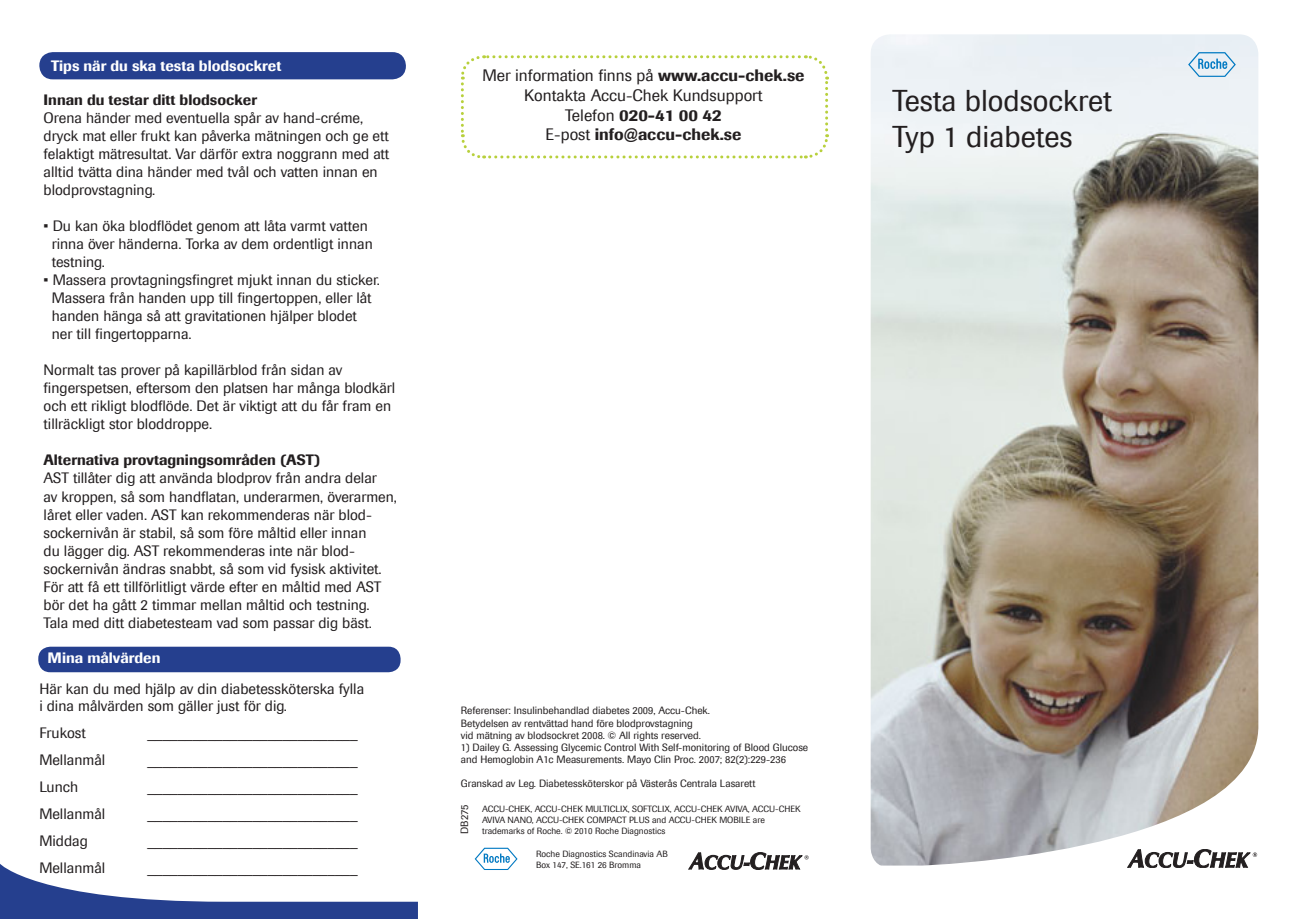
<style>
.page{position:relative;width:1289px;height:919px;background:#fff}
.page>*{position:absolute;margin:0;border:0;box-sizing:border-box;transform-origin:0 0}
.t1{font:30px "Imago";color:#231f20}
.t2{font:16.5px/19.8px "Imago";color:#231f20;text-align:center}
.t3{font:500 16.5px "Imago";color:#231f20}
.t4{font:15px/18px "Imago";color:#231f20}
.t5{font:500 15px "Imago";color:#231f20}
.t6{font:500 15px "Imago";color:#fff}
.t7{font:10.5px "Imago";color:#231f20}
.t8{font:9px/10.8px "Imago";color:#231f20}
.s1{font-weight:500}
.s2{font-weight:400}
</style>
<div class="page">
<svg style="left:688px;top:852px;width:109px;height:17px"></svg>
<svg style="left:474px;top:847px;width:43px;height:22px"></svg>
<svg style="left:0;top:864px;width:418px;height:54px"></svg>
<svg style="left:460px;top:55px;width:369px;height:104px"></svg>
<div style="left:39px;top:52px;width:367px;height:27px;background:#253f8e;border-radius:13px"></div>
<div style="left:38px;top:646px;width:362px;height:26px;background:#253f8e;border-radius:12px"></div>
<img style="left:870px;top:34px;width:388px;height:610px">
<svg style="left:797px;top:644px;width:462px;height:226px"></svg>
<svg style="left:1127px;top:849px;width:130px;height:18px"></svg>
<svg style="left:1188px;top:52px;width:47px;height:25px"></svg>
<p class="t6" style="left:51px;top:56px;width:232px">Tips när du ska testa blodsockret</p>
<p class="t5" style="left:44px;top:90px;width:215px">Innan du testar ditt blodsocker</p>
<p class="t4" style="left:44px;top:109px;width:347px">Orena händer med eventuella spår av hand-créme, dryck mat eller frukt kan påverka mätningen och ge ett felaktigt mätresultat. Var därför extra noggrann med att alltid tvätta dina händer med tvål och vatten innan en blodprovstagning.</p>
<p class="t4" style="left:44px;top:217px;width:326px">• Du kan öka blodflödet genom att låta varmt vatten</p>
<p class="t4" style="left:52px;top:235px;width:322px">rinna över händerna. Torka av dem ordentligt innan</p>
<p class="t4" style="left:52px;top:253px;width:55px">testning.</p>
<p class="t4" style="left:44px;top:271px;width:338px">• Massera provtagningsfingret mjukt innan du sticker.</p>
<p class="t4" style="left:52px;top:289px;width:321px">Massera från handen upp till fingertoppen, eller låt</p>
<p class="t4" style="left:52px;top:307px;width:306px">handen hänga så att gravitationen hjälper blodet</p>
<p class="t4" style="left:52px;top:325px;width:141px">ner till fingertopparna.</p>
<p class="t4" style="left:44px;top:361px;width:353px">Normalt tas prover på kapillärblod från sidan av fingerspetsen, eftersom den platsen har många blodkärl och ett rikligt blodflöde. Det är viktigt att du får fram en tillräckligt stor bloddroppe.</p>
<p class="t5" style="left:44px;top:450px;width:278px">Alternativa provtagningsområden (AST)</p>
<p class="t4" style="left:44px;top:469px;width:335px">AST tillåter dig att använda blodprov från andra delar</p>
<p class="t4" style="left:44px;top:487px;width:355px">av kroppen, så som handflatan, underarmen, överarmen,</p>
<p class="t4" style="left:44px;top:505px;width:330px">låret eller vaden. AST kan rekommenderas när blod&shy;sockernivån är stabil, så som före måltid eller innan</p>
<p class="t4" style="left:44px;top:541px;width:340px">du lägger dig. AST rekommenderas inte när blod&shy;sockernivån ändras snabbt, så som vid fysisk aktivitet.</p>
<p class="t4" style="left:44px;top:577px;width:339px">För att få ett tillförlitligt värde efter en måltid med AST</p>
<p class="t4" style="left:44px;top:595px;width:327px">bör det ha gått 2 timmar mellan måltid och testning.</p>
<p class="t4" style="left:44px;top:613px;width:330px">Tala med ditt diabetesteam vad som passar dig bäst.</p>
<p class="t6" style="left:48px;top:648px;width:114px">Mina målvärden</p>
<p class="t4" style="left:39px;top:679px;width:326px">Här kan du med hjälp av din diabetessköterska fylla</p>
<p class="t4" style="left:39px;top:696px;width:249px">i dina målvärden som gäller just för dig.</p>
<p class="t4" style="left:39px;top:723px;width:48px">Frukost</p>
<p class="t4" style="left:147px;top:723px;width:211px">____________________________</p>
<p class="t4" style="left:39px;top:750px;width:67px">Mellanmål</p>
<p class="t4" style="left:147px;top:750px;width:211px">____________________________</p>
<p class="t4" style="left:39px;top:777px;width:40px">Lunch</p>
<p class="t4" style="left:147px;top:777px;width:211px">____________________________</p>
<p class="t4" style="left:39px;top:804px;width:67px">Mellanmål</p>
<p class="t4" style="left:147px;top:804px;width:211px">____________________________</p>
<p class="t4" style="left:39px;top:831px;width:50px">Middag</p>
<p class="t4" style="left:147px;top:831px;width:211px">____________________________</p>
<p class="t4" style="left:39px;top:858px;width:67px">Mellanmål</p>
<p class="t4" style="left:147px;top:858px;width:211px">____________________________</p>
<p class="t2" style="left:482px;top:65px;width:323px">Mer information finns på <span class="s1">www.accu-chek.se</span></p>
<p class="t2" style="left:524px;top:85px;width:240px">Kontakta Accu-Chek Kundsupport<br>Telefon <span class="s1">020-41 00 42</span></p>
<p class="t3" style="left:545px;top:124px;width:197px"><span class="s2">E-post</span> info@accu-chek.se</p>
<p class="t7" style="left:461px;top:703px;width:251px">Referenser: Insulinbehandlad diabetes 2009, Accu-Chek.</p>
<p class="t7" style="left:461px;top:716px;width:234px">Betydelsen av rentvättad hand före blodprovstagning</p>
<p class="t7" style="left:461px;top:728px;width:242px">vid mätning av blodsockret 2008. © All rights reserved.</p>
<p class="t7" style="left:461px;top:740px;width:349px">1) Dailey G. Assessing Glycemic Control With Self-monitoring of Blood Glucose</p>
<p class="t7" style="left:461px;top:752px;width:326px">and Hemoglobin A1c Measurements. Mayo Clin Proc. 2007; 82(2):229-236</p>
<p class="t7" style="left:461px;top:776px;width:296px">Granskad av Leg. Diabetessköterskor på Västerås Centrala Lasarett</p>
<p class="t7" style="left:458px;top:833px;width:31px;rotate:-90deg">DB275</p>
<p class="t8" style="left:482px;top:803px;width:320px">ACCU-CHEK, ACCU-CHEK MULTICLIX, SOFTCLIX, ACCU-CHEK AVIVA, ACCU-CHEK<br>AVIVA NANO, ACCU-CHEK COMPACT PLUS and ACCU-CHEK MOBILE are</p>
<p class="t8" style="left:482px;top:824px;width:185px">trademarks of Roche. © 2010 Roche Diagnostics</p>
<p class="t8" style="left:536px;top:848px;width:133px">Roche Diagnostics Scandinavia AB</p>
<p class="t8" style="left:536px;top:859px;width:107px">Box 147, SE.161 26 Bromma</p>
<p class="t1" style="left:892px;top:81px;width:221px">Testa blodsockret</p>
<p class="t1" style="left:892px;top:117px;width:182px">Typ 1 diabetes</p>
</div>
